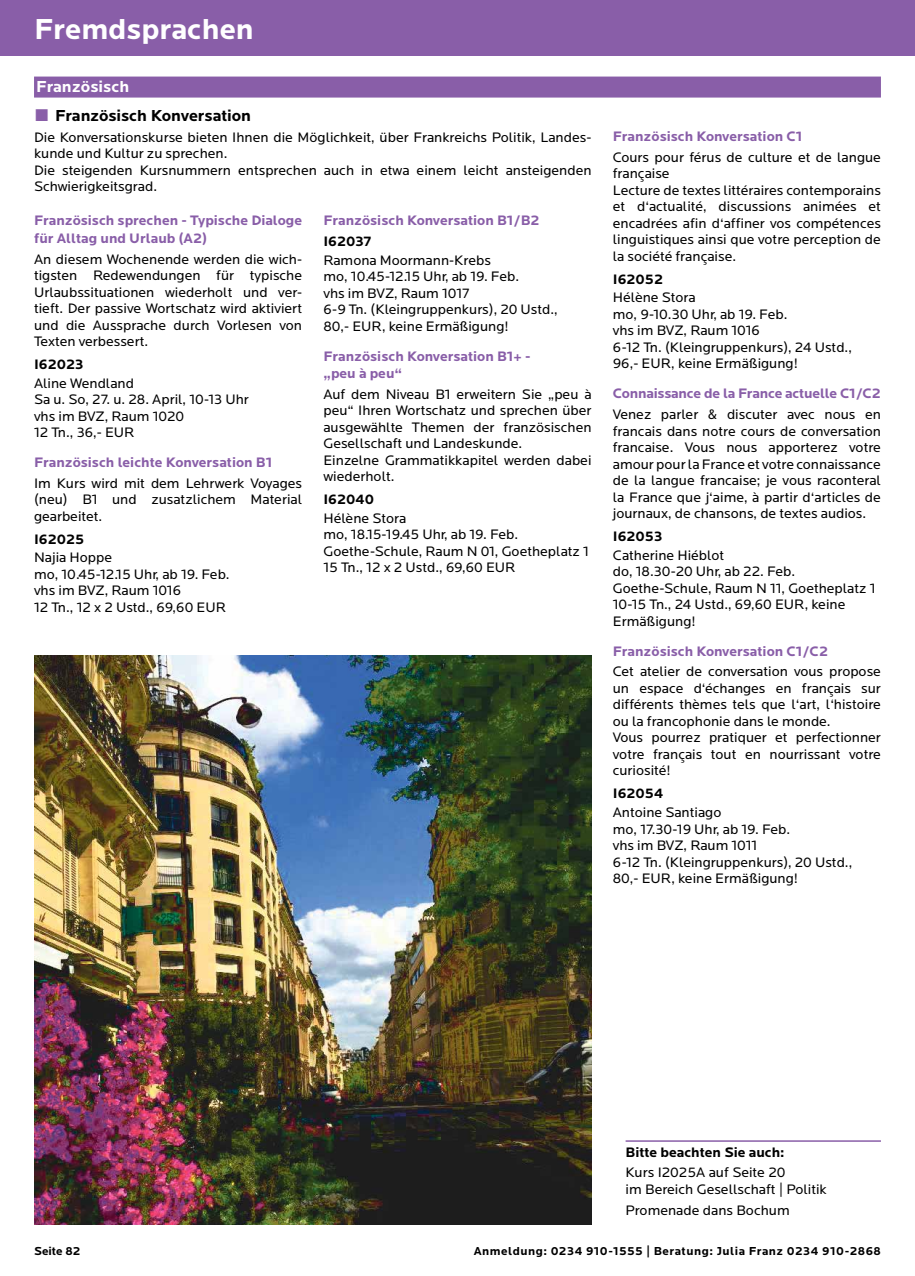
<style>
.page{position:relative;width:915px;height:1276px;background:#fff}
.page>*{position:absolute;margin:0;border:0;box-sizing:border-box;transform-origin:0 0}
.t1{font:700 30px "Locator";color:#fff}
.t2{font:700 16.5px "Locator";letter-spacing:-.005em;color:#000}
.t3{font:700 16.5px "Locator";color:#fff}
.t4{font:14.25px/16.5px "Locator";color:#000}
.t5{font:700 14.25px/17.2px "Locator";color:#895ea8}
.t6{font:700 14.25px "Locator";color:#000}
.t7{font:700 12px "Locator";letter-spacing:.04em;color:#000}
.s1{font-family:"Arial";font-weight:400;font-size:25.5px;color:#895ea8}
</style>
<div class="page">
<div style="left:0;top:0;width:914px;height:55px;background:#895ea8"></div>
<div style="left:34px;top:77px;width:846px;height:21px;background:#895ea8"></div>
<hr style="left:625px;top:1140px;width:255px;height:1px;background:#895ea8">
<img style="left:34px;top:656px;width:557px;height:569px">
<h1 class="t1" style="left:34px;top:12px;width:221px">Fremdsprachen</h1>
<p class="t3" style="left:36px;top:78px;width:95px">Französisch</p>
<p class="t2" style="left:34px;top:106px;width:218px"><span class="s1">■</span> Französisch Konversation</p>
<p class="t4" style="left:34px;top:129px;width:559px">Die Konversationskurse bieten Ihnen die Möglichkeit, über Frankreichs Politik, Landes&shy;kunde und Kultur zu sprechen.<br>Die steigenden Kursnummern entsprechen auch in etwa einem leicht ansteigenden Schwierigkeitsgrad.</p>
<p class="t5" style="left:323px;top:212px;width:217px">Französisch Konversation B1/B2</p>
<p class="t6" style="left:323px;top:233px;width:49px">I62037</p>
<p class="t4" style="left:323px;top:252px;width:236px">Ramona Moormann-Krebs<br>mo, 10.45-12.15 Uhr, ab 19. Feb.<br>vhs im BVZ, Raum 1017<br>6-9 Tn. (Kleingruppenkurs), 20 Ustd.,<br>80,- EUR, keine Ermäßigung!</p>
<p class="t5" style="left:323px;top:348px;width:208px">Französisch Konversation B1+ - „peu à peu“</p>
<p class="t4" style="left:323px;top:386px;width:269px">Auf dem Niveau B1 erweitern Sie „peu à peu“ Ihren Wortschatz und sprechen über ausgewählte Themen der französischen Gesellschaft und Landeskunde.<br>Einzelne Grammatikkapitel werden dabei wiederholt.</p>
<p class="t6" style="left:323px;top:491px;width:52px">I62040</p>
<p class="t4" style="left:323px;top:510px;width:267px">Hélène Stora<br>mo, 18.15-19.45 Uhr, ab 19. Feb.<br>Goethe-Schule, Raum N 01, Goetheplatz 1<br>15 Tn., 12 x 2 Ustd., 69,60 EUR</p>
<p class="t5" style="left:34px;top:212px;width:269px">Französisch sprechen - Typische Dialoge für Alltag und Urlaub (A2)</p>
<p class="t4" style="left:34px;top:251px;width:269px;text-align:justify">An diesem Wochenende werden die wich&shy;tigsten Redewendungen für typische Urlaubssituationen wiederholt und ver&shy;tieft. Der passive Wortschatz wird aktiviert und die Aussprache durch Vorlesen von Texten verbessert.</p>
<p class="t6" style="left:34px;top:356px;width:51px">I62023</p>
<p class="t4" style="left:34px;top:375px;width:216px">Aline Wendland<br>Sa u. So, 27. u. 28. April, 10-13 Uhr vhs im BVZ, Raum 1020<br>12 Tn., 36,- EUR</p>
<p class="t5" style="left:34px;top:454px;width:240px">Französisch leichte Konversation B1</p>
<p class="t4" style="left:34px;top:475px;width:269px;text-align:justify">Im Kurs wird mit dem Lehrwerk Voyages (neu) B1 und zusatzlichem Material gearbeitet.</p>
<p class="t6" style="left:34px;top:531px;width:52px">I62025</p>
<p class="t4" style="left:34px;top:550px;width:197px">Najia Hoppe<br>mo, 10.45-12.15 Uhr, ab 19. Feb. vhs im BVZ, Raum 1016<br>12 Tn., 12 x 2 Ustd., 69,60 EUR</p>
<p class="t5" style="left:612px;top:128px;width:191px">Französisch Konversation C1</p>
<p class="t4" style="left:612px;top:149px;width:269px">Cours pour férus de culture et de langue française<br>Lecture de textes littéraires contemporains et d‘actualité, discussions animées et encadrées afin d‘affiner vos compétences linguistiques ainsi que votre perception de la société française.</p>
<p class="t6" style="left:612px;top:271px;width:52px">I62052</p>
<p class="t4" style="left:612px;top:290px;width:240px">Hélène Stora<br>mo, 9-10.30 Uhr, ab 19. Feb.<br>vhs im BVZ, Raum 1016<br>6-12 Tn. (Kleingruppenkurs), 24 Ustd.,<br>96,- EUR, keine Ermäßigung!</p>
<p class="t5" style="left:612px;top:385px;width:269px">Connaissance de la France actuelle C1/C2</p>
<p class="t4" style="left:612px;top:406px;width:269px;text-align:justify">Venez parler &amp; discuter avec nous en francais dans notre cours de conversation francaise. Vous nous apporterez votre amour pour la France et votre connaissance de la langue francaise; je vous raconteral la France que j‘aime, à partir d‘articles de journaux, de chansons, de textes audios.</p>
<p class="t6" style="left:612px;top:528px;width:51px">I62053</p>
<p class="t4" style="left:612px;top:547px;width:264px">Catherine Hiéblot<br>do, 18.30-20 Uhr, ab 22. Feb.<br>Goethe-Schule, Raum N 11, Goetheplatz 1<br>10-15 Tn., 24 Ustd., 69,60 EUR, keine<br>Ermäßigung!</p>
<p class="t5" style="left:612px;top:642px;width:217px">Französisch Konversation C1/C2</p>
<p class="t4" style="left:612px;top:664px;width:269px">Cet atelier de conversation vous propose un espace d‘échanges en français sur différents thèmes tels que l‘art, l‘histoire ou la francophonie dans le monde.<br>Vous pourrez pratiquer et perfectionner votre français tout en nourrissant votre curiosité!</p>
<p class="t6" style="left:612px;top:785px;width:52px">I62054</p>
<p class="t4" style="left:612px;top:804px;width:241px">Antoine Santiago<br>mo, 17.30-19 Uhr, ab 19. Feb.<br>vhs im BVZ, Raum 1011<br>6-12 Tn. (Kleingruppenkurs), 20 Ustd.,<br>80,- EUR, keine Ermäßigung!</p>
<p class="t6" style="left:625px;top:1143px;width:160px">Bitte beachten Sie auch:</p>
<p class="t4" style="left:625px;top:1165px;width:203px">Kurs I2025A auf Seite 20<br>im Bereich Gesellschaft | Politik</p>
<p class="t4" style="left:625px;top:1202px;width:165px">Promenade dans Bochum</p>
<p class="t7" style="left:34px;top:1244px;width:48px">Seite 82</p>
<p class="t7" style="left:473px;top:1244px;width:408px">Anmeldung: 0234 910-1555 | Beratung: Julia Franz 0234 910-2868</p>
</div>
